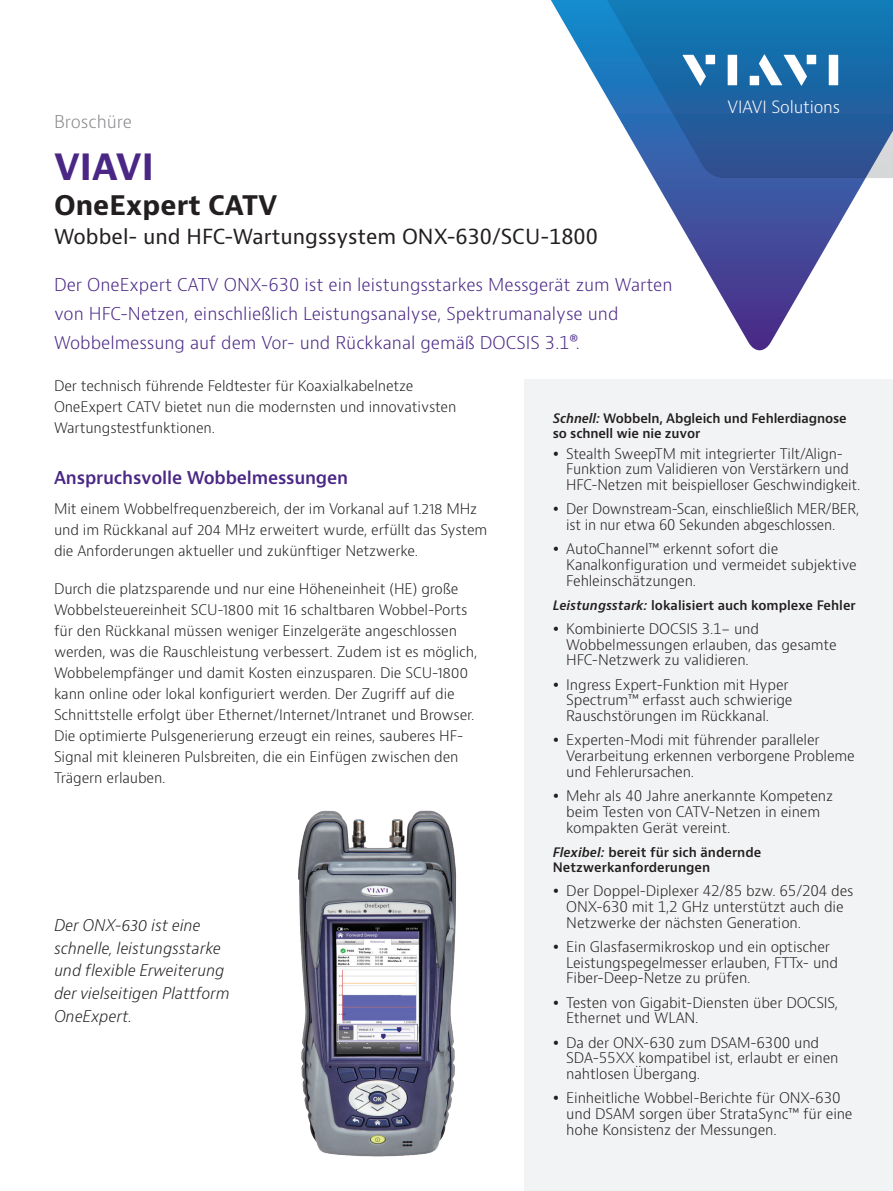
<style>
.page{position:relative;width:893px;height:1191px;background:#fff}
.page>*{position:absolute;margin:0;border:0;box-sizing:border-box;transform-origin:0 0}
.H1_Brand_Sub-Brand_2{font:700 35.25px "Bernino Sans";color:#4a2785}
.H2_Product_18_24{font:700 26.25px "Bernino Sans";color:#231f20}
.H3_Product_Descripto{font:20.25px "Bernino Sans";color:#231f20}
.P_Intro_12_20{font:300 17.25px/29.2px "Bernino Sans";color:#4a2785}
.H2_Heading_Purple_12{font:600 17.25px "Bernino Sans";letter-spacing:-.01em;color:#4a2785}
.P_DocType{font:300 17.25px "Bernino Sans";color:#87898c}
.t1{font:300 16.5px "Bernino Sans";letter-spacing:-.01em;color:#fff}
.Subhead_3{font:italic 300 15.75px/22.5px "Bernino Sans";letter-spacing:-.01em;color:#231f20}
.P_10_16{font:300 14.25px/15.8px "Bernino Sans";letter-spacing:-.01em;color:#231f20}
.Key_Feature_Benefits{font:600 12.75px/15.3px "Bernino Sans";color:#231f20}
.Subhead_3-2{font:600 12.75px/15.3px "Bernino Sans";letter-spacing:-.01em;color:#231f20}
.s1{font-style:italic}
</style>
<div class="page">
<svg style="left:653px;top:178px;width:213px;height:172px"></svg>
<svg style="left:551px;top:0;width:342px;height:178px"></svg>
<svg style="left:682px;top:55px;width:24px;height:31px"></svg>
<div style="left:706px;top:55px;width:9px;height:9px;background:#fff"></div>
<div style="left:728px;top:55px;width:9px;height:30px;background:#fff"></div>
<div style="left:807px;top:55px;width:9px;height:9px;background:#fff"></div>
<div style="left:829px;top:55px;width:9px;height:30px;background:#fff"></div>
<svg style="left:759px;top:54px;width:48px;height:32px"></svg>
<div style="left:750px;top:76px;width:9px;height:9px;background:#fff"></div>
<div style="left:524px;top:380px;width:369px;height:811px;background:#f2f3f4"></div>
<img style="left:298px;top:810px;width:159px;height:347px">
<p class="P_DocType" style="left:54px;top:110px;width:79px">Broschüre</p>
<p class="H1_Brand_Sub-Brand_2" style="left:54px;top:144px;width:101px">VIAVI</p>
<p class="H2_Product_18_24" style="left:54px;top:189px;width:225px">OneExpert CATV</p>
<p class="H3_Product_Descripto" style="left:54px;top:224px;width:545px">Wobbel- und HFC-Wartungssystem ONX-630/SCU-1800</p>
<p class="P_Intro_12_20" style="left:54px;top:270px;width:620px">Der OneExpert CATV ONX-630 ist ein leistungsstarkes Messgerät zum Warten von HFC-Netzen, einschließlich Leistungsanalyse, Spektrumanalyse und<br>Wobbelmessung auf dem Vor- und Rückkanal gemäß DOCSIS 3.1®.</p>
<p class="t1" style="left:728px;top:96px;width:114px">VIAVI Solutions</p>
<p class="P_10_16" style="left:54px;top:376px;width:404px;line-height:21px">Der technisch führende Feldtester für Koaxialkabelnetze<br>OneExpert CATV bietet nun die modernsten und innovativsten<br>Wartungstestfunktionen.</p>
<p class="H2_Heading_Purple_12" style="left:54px;top:467px;width:296px">Anspruchsvolle Wobbelmessungen</p>
<p class="P_10_16" style="left:54px;top:498px;width:435px;line-height:21px">Mit einem Wobbelfrequenzbereich, der im Vorkanal auf 1.218 MHz und im Rückkanal auf 204 MHz erweitert wurde, erfüllt das System die Anforderungen aktueller und zukünftiger Netzwerke.</p>
<p class="P_10_16" style="left:54px;top:578px;width:425px;line-height:21px">Durch die platzsparende und nur eine Höheneinheit (HE) große Wobbelsteuereinheit SCU-1800 mit 16 schaltbaren Wobbel-Ports für den Rückkanal müssen weniger Einzelgeräte angeschlossen werden, was die Rauschleistung verbessert. Zudem ist es möglich, Wobbelempfänger und damit Kosten einzusparen. Die SCU-1800 kann online oder lokal konfiguriert werden. Der Zugriff auf die Schnittstelle erfolgt über Ethernet/Internet/Intranet und Browser.<br>Die optimierte Pulsgenerierung erzeugt ein reines, sauberes HF-Signal mit kleineren Pulsbreiten, die ein Einfügen zwischen den Trägern erlauben.</p>
<p class="Subhead_3" style="left:54px;top:914px;width:177px">Der ONX-630 ist eine schnelle, leistungsstarke und flexible Erweiterung der vielseitigen Plattform<br>OneExpert.</p>
<p class="Subhead_3-2" style="left:553px;top:411px;width:295px"><span class="s1">Schnell:</span> Wobbeln, Abgleich und Fehlerdiagnose so schnell wie nie zuvor</p>
<p class="P_10_16" style="left:566px;top:446px;width:296px">Stealth SweepTM mit integrierter Tilt/Align-<br>Funktion zum Validieren von Verstärkern und<br>HFC-Netzen mit beispielloser Geschwindigkeit.</p>
<p class="P_10_16" style="left:566px;top:501px;width:294px">Der Downstream-Scan, einschließlich MER/BER, ist in nur etwa 60 Sekunden abgeschlossen.</p>
<p class="P_10_16" style="left:566px;top:541px;width:292px">AutoChannel™ erkennt sofort die<br>Kanalkonfiguration und vermeidet subjektive<br>Fehleinschätzungen.</p>
<p class="Key_Feature_Benefits" style="left:553px;top:597px;width:304px"><span class="s1">Leistungsstark:</span> lokalisiert auch komplexe Fehler</p>
<p class="P_10_16" style="left:566px;top:621px;width:272px">Kombinierte DOCSIS 3.1- und<br>Wobbelmessungen erlauben, das gesamte<br>HFC-Netzwerk zu validieren.</p>
<p class="P_10_16" style="left:566px;top:677px;width:228px">Ingress Expert-Funktion mit Hyper<br>Spectrum™ erfasst auch schwierige<br>Rauschstörungen im Rückkanal.</p>
<p class="P_10_16" style="left:566px;top:732px;width:290px">Experten-Modi mit führender paralleler<br>Verarbeitung erkennen verborgene Probleme und Fehlerursachen.</p>
<p class="P_10_16" style="left:566px;top:788px;width:268px">Mehr als 40 Jahre anerkannte Kompetenz beim Testen von CATV-Netzen in einem kompakten Gerät vereint.</p>
<p class="Key_Feature_Benefits" style="left:553px;top:844px;width:210px"><span class="s1">Flexibel:</span> bereit für sich ändernde<br>Netzwerkanforderungen</p>
<p class="P_10_16" style="left:566px;top:883px;width:289px">Der Doppel-Diplexer 42/85 bzw. 65/204 des<br>ONX-630 mit 1,2 GHz unterstützt auch die<br>Netzwerke der nächsten Generation.</p>
<p class="P_10_16" style="left:566px;top:939px;width:273px">Ein Glasfasermikroskop und ein optischer<br>Leistungspegelmesser erlauben, FTTx- und<br>Fiber-Deep-Netze zu prüfen.</p>
<p class="P_10_16" style="left:566px;top:994px;width:273px">Testen von Gigabit-Diensten über DOCSIS,<br>Ethernet und WLAN.</p>
<p class="P_10_16" style="left:566px;top:1034px;width:274px">Da der ONX-630 zum DSAM-6300 und<br>SDA-55XX kompatibel ist, erlaubt er einen nahtlosen Übergang.</p>
<p class="P_10_16" style="left:566px;top:1090px;width:288px">Einheitliche Wobbel-Berichte für ONX-630 und DSAM sorgen über StrataSync™ für eine hohe Konsistenz der Messungen.</p>
</div>
